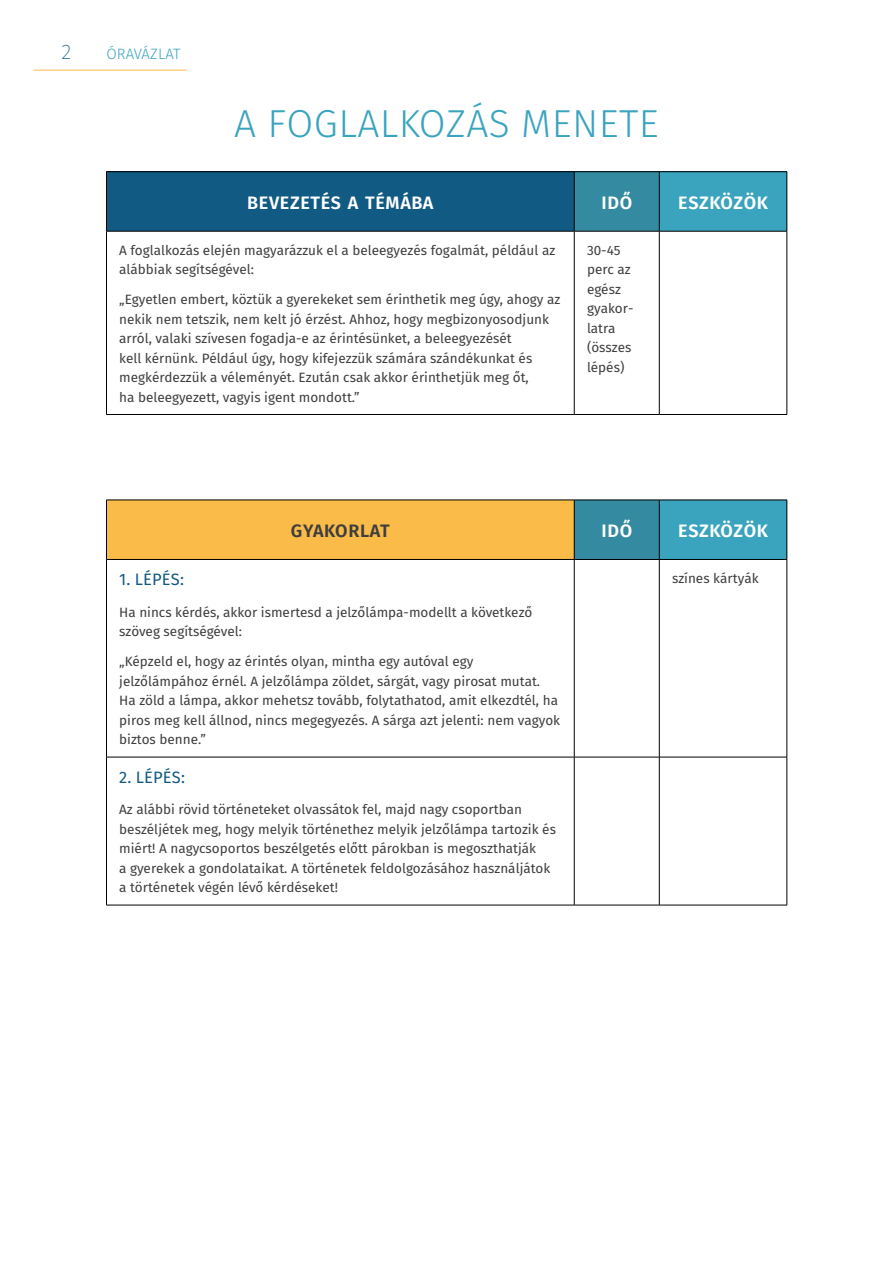
<style>
.page{position:relative;width:893px;height:1263px;background:#fff}
.page>*{position:absolute;margin:0;border:0;box-sizing:border-box;transform-origin:0 0}
.t1{font:300 39px "Fira Sans";letter-spacing:.01em;color:#3aa4be}
.t2{font:200 21px "Fira Sans";color:#115b82}
.t3{font:600 18px "Fira Sans";letter-spacing:.035em;color:#fff}
.t4{font:600 18px "Fira Sans";letter-spacing:.035em;color:#3e3e3f}
.lepes{font:16.5px "Fira Sans";letter-spacing:.01em;color:#115a83}
.t5{font:300 15px "Fira Sans";letter-spacing:.01em;color:#3aa4be}
.body{font:13.5px/19.5px "Fira Sans";color:#3e3e3f}
</style>
<div class="page">
<hr style="left:33px;top:70px;width:154px;height:1px;background:#fabb4a">
<div style="left:106px;top:172px;width:468px;height:59px;background:#115a83"></div>
<div style="left:574px;top:172px;width:85px;height:59px;background:#348aa1"></div>
<div style="left:659px;top:172px;width:128px;height:59px;background:#3aa4be"></div>
<hr style="left:106px;top:171px;width:468px;height:1px;background:#000">
<hr style="left:106px;top:172px;width:1px;height:59px;background:#000">
<hr style="left:574px;top:171px;width:85px;height:1px;background:#000">
<hr style="left:574px;top:172px;width:1px;height:59px;background:#000">
<hr style="left:659px;top:171px;width:128px;height:1px;background:#000">
<hr style="left:659px;top:172px;width:1px;height:59px;background:#000">
<hr style="left:787px;top:172px;width:1px;height:59px;background:#000">
<hr style="left:106px;top:231px;width:468px;height:1px;background:#000">
<hr style="left:106px;top:231px;width:1px;height:183px;background:#000">
<hr style="left:574px;top:231px;width:85px;height:1px;background:#000">
<hr style="left:574px;top:231px;width:1px;height:183px;background:#000">
<hr style="left:659px;top:231px;width:128px;height:1px;background:#000">
<hr style="left:659px;top:231px;width:1px;height:183px;background:#000">
<hr style="left:787px;top:231px;width:1px;height:183px;background:#000">
<hr style="left:106px;top:414px;width:468px;height:1px;background:#000">
<hr style="left:574px;top:414px;width:85px;height:1px;background:#000">
<hr style="left:659px;top:414px;width:128px;height:1px;background:#000">
<div style="left:106px;top:500px;width:468px;height:59px;background:#fabb49"></div>
<div style="left:574px;top:500px;width:85px;height:59px;background:#348aa1"></div>
<div style="left:659px;top:500px;width:128px;height:59px;background:#3aa4be"></div>
<hr style="left:106px;top:500px;width:468px;height:1px;background:#000">
<hr style="left:106px;top:500px;width:1px;height:59px;background:#000">
<hr style="left:574px;top:500px;width:85px;height:1px;background:#000">
<hr style="left:574px;top:500px;width:1px;height:59px;background:#000">
<hr style="left:659px;top:500px;width:128px;height:1px;background:#000">
<hr style="left:659px;top:500px;width:1px;height:59px;background:#000">
<hr style="left:787px;top:500px;width:1px;height:59px;background:#000">
<hr style="left:106px;top:559px;width:468px;height:1px;background:#000">
<hr style="left:106px;top:560px;width:1px;height:197px;background:#000">
<hr style="left:574px;top:559px;width:85px;height:1px;background:#000">
<hr style="left:574px;top:560px;width:1px;height:197px;background:#000">
<hr style="left:659px;top:559px;width:128px;height:1px;background:#000">
<hr style="left:659px;top:560px;width:1px;height:197px;background:#000">
<hr style="left:787px;top:560px;width:1px;height:197px;background:#000">
<hr style="left:106px;top:757px;width:468px;height:1px;background:#000">
<hr style="left:106px;top:757px;width:1px;height:148px;background:#000">
<hr style="left:574px;top:757px;width:85px;height:1px;background:#000">
<hr style="left:574px;top:757px;width:1px;height:148px;background:#000">
<hr style="left:659px;top:757px;width:128px;height:1px;background:#000">
<hr style="left:659px;top:757px;width:1px;height:148px;background:#000">
<hr style="left:787px;top:757px;width:1px;height:148px;background:#000">
<hr style="left:106px;top:905px;width:468px;height:1px;background:#000">
<hr style="left:574px;top:905px;width:85px;height:1px;background:#000">
<hr style="left:659px;top:905px;width:128px;height:1px;background:#000">
<p class="t2" style="left:61px;top:36px;width:11px">2</p>
<p class="t5" style="left:106px;top:43px;width:76px">ÓRAVÁZLAT</p>
<p class="t1" style="left:234px;top:96px;width:426px">A FOGLALKOZÁS MENETE</p>
<p class="t3" style="left:247px;top:187px;width:188px">BEVEZETÉS A TÉMÁBA</p>
<p class="t3" style="left:601px;top:187px;width:32px">IDŐ</p>
<p class="t3" style="left:678px;top:187px;width:91px">ESZKÖZÖK</p>
<p class="body" style="left:119px;top:240px;width:437px">A foglalkozás elején magyarázzuk el a beleegyezés fogalmát, például az alábbiak segítségével:</p>
<p class="body" style="left:119px;top:289px;width:443px">„Egyetlen embert, köztük a gyerekeket sem érinthetik meg úgy, ahogy az nekik nem tetszik, nem kelt jó érzést. Ahhoz, hogy megbizonyosodjunk arról, valaki szívesen fogadja-e az érintésünket, a beleegyezését<br>kell kérnünk. Például úgy, hogy kifejezzük számára szándékunkat és megkérdezzük a véleményét. Ezután csak akkor érinthetjük meg őt,<br>ha beleegyezett, vagyis igent mondott.”</p>
<p class="body" style="left:587px;top:240px;width:48px">30-45 perc az egész gyakor&shy;latra (összes lépés)</p>
<p class="t4" style="left:291px;top:516px;width:100px">GYAKORLAT</p>
<p class="t3" style="left:601px;top:516px;width:32px">IDŐ</p>
<p class="t3" style="left:678px;top:516px;width:91px">ESZKÖZÖK</p>
<p class="lepes" style="left:119px;top:567px;width:66px">1. LÉPÉS:</p>
<p class="body" style="left:119px;top:602px;width:415px">Ha nincs kérdés, akkor ismertesd a jelzőlámpa-modellt a következő szöveg segítségével:</p>
<p class="body" style="left:119px;top:651px;width:442px">„Képzeld el, hogy az érintés olyan, mintha egy autóval egy jelzőlámpához érnél. A jelzőlámpa zöldet, sárgát, vagy pirosat mutat.<br>Ha zöld a lámpa, akkor mehetsz tovább, folytathatod, amit elkezdtél, ha piros meg kell állnod, nincs megegyezés. A sárga azt jelenti: nem vagyok biztos benne.”</p>
<p class="lepes" style="left:119px;top:764px;width:67px">2. LÉPÉS:</p>
<p class="body" style="left:119px;top:799px;width:438px">Az alábbi rövid történeteket olvassátok fel, majd nagy csoportban beszéljétek meg, hogy melyik történethez melyik jelzőlámpa tartozik és miért! A nagycsoportos beszélgetés előtt párokban is megoszthatják<br>a gyerekek a gondolataikat. A történetek feldolgozásához használjátok a történetek végén lévő kérdéseket!</p>
<p class="body" style="left:672px;top:568px;width:88px">színes kártyák</p>
</div>
